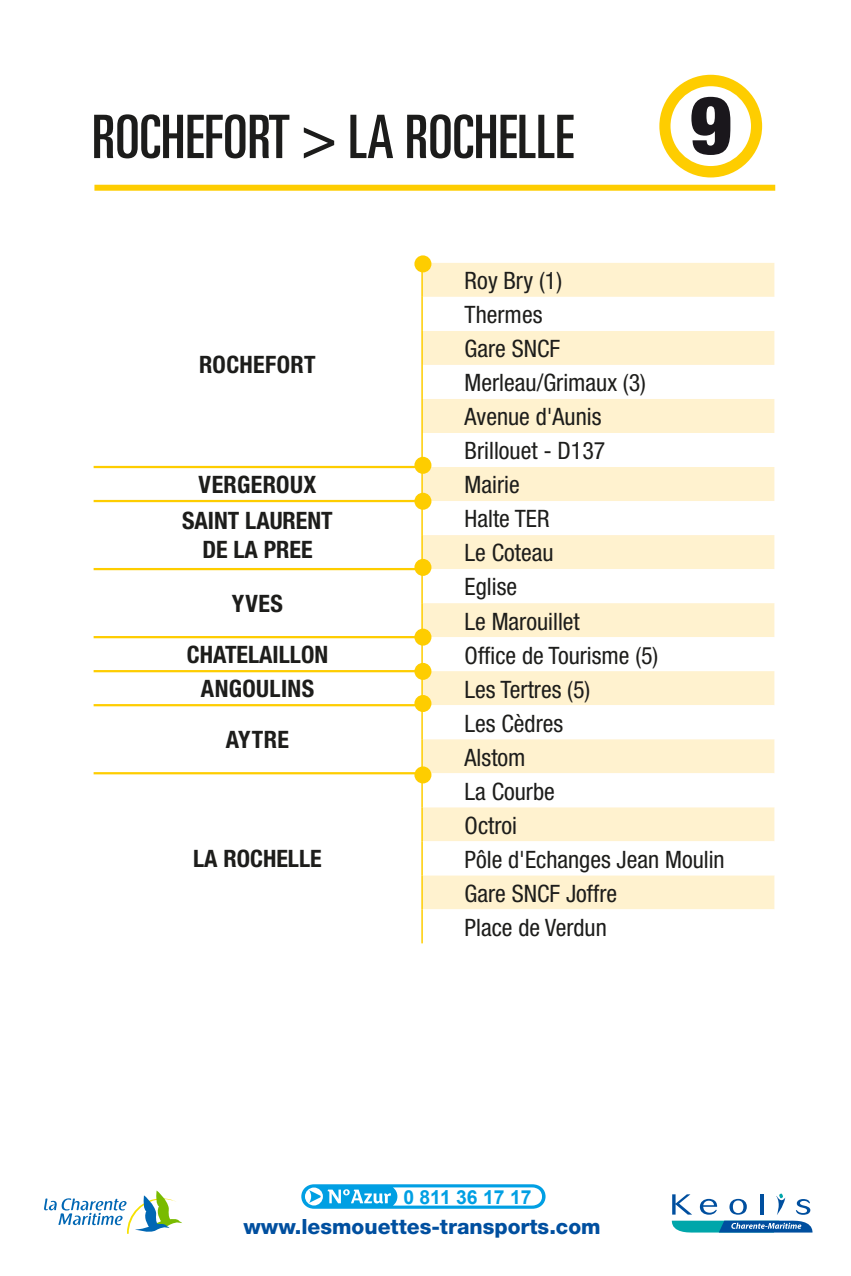
<style>
.page{position:relative;width:851px;height:1276px;background:#fff}
.page>*{position:absolute;margin:0;border:0;box-sizing:border-box;transform-origin:0 0}
.t1{font:ultra-condensed 60px "Univers";color:#1c1c1b}
.t2{font:condensed 24px/33.9px "Helvetica Neue";color:#1d1d1b}
.t3{font:700 condensed 24px/28.8px "Helvetica Neue LT Std";color:#1d1d1b;text-align:center}
.t4{font:800 21px "Helvetica Neue LT Std";color:#004f9f}
.t5{font:700 19.5px "Arial";color:#009fe3}
</style>
<div class="page">
<svg style="left:94px;top:266px;width:327px;height:518px"></svg>
<div style="left:423px;top:263px;width:351px;height:34px;background:#fff2cf"></div>
<svg style="left:423px;top:331px;width:351px;height:340px"></svg>
<div style="left:423px;top:671px;width:351px;height:34px;background:#fff2cf"></div>
<svg style="left:423px;top:705px;width:351px;height:204px"></svg>
<hr style="left:421px;top:263px;width:2px;height:34px;background:#fecd00">
<hr style="left:421px;top:297px;width:2px;height:34px;background:#fecd00">
<hr style="left:421px;top:331px;width:2px;height:34px;background:#fecd00">
<hr style="left:421px;top:365px;width:2px;height:34px;background:#fecd00">
<hr style="left:421px;top:467px;width:2px;height:34px;background:#fecd00">
<hr style="left:421px;top:399px;width:2px;height:34px;background:#fecd00">
<hr style="left:421px;top:433px;width:2px;height:34px;background:#fecd00">
<hr style="left:421px;top:501px;width:2px;height:34px;background:#fecd00">
<hr style="left:421px;top:535px;width:2px;height:34px;background:#fecd00">
<hr style="left:421px;top:569px;width:2px;height:34px;background:#fecd00">
<hr style="left:421px;top:603px;width:2px;height:34px;background:#fecd00">
<hr style="left:421px;top:637px;width:2px;height:34px;background:#fecd00">
<hr style="left:421px;top:671px;width:2px;height:34px;background:#fecd00">
<hr style="left:421px;top:705px;width:2px;height:34px;background:#fecd00">
<hr style="left:421px;top:739px;width:2px;height:34px;background:#fecd00">
<hr style="left:421px;top:773px;width:2px;height:34px;background:#fecd00">
<hr style="left:421px;top:807px;width:2px;height:34px;background:#fecd00">
<hr style="left:421px;top:841px;width:2px;height:34px;background:#fecd00">
<hr style="left:421px;top:875px;width:2px;height:34px;background:#fecd00">
<hr style="left:421px;top:909px;width:2px;height:34px;background:#fecd00">
<hr style="left:94px;top:466px;width:327px;height:2px;background:#fecd00">
<hr style="left:94px;top:500px;width:327px;height:2px;background:#fecd00">
<hr style="left:94px;top:568px;width:327px;height:2px;background:#fecd00">
<hr style="left:94px;top:636px;width:327px;height:2px;background:#fecd00">
<hr style="left:94px;top:670px;width:327px;height:2px;background:#fecd00">
<hr style="left:94px;top:704px;width:327px;height:2px;background:#fecd00">
<hr style="left:94px;top:772px;width:327px;height:2px;background:#fecd00">
<div style="left:94px;top:185px;width:681px;height:6px;background:#fecd00"></div>
<svg style="left:659px;top:75px;width:103px;height:102px"></svg>
<div style="left:414px;top:255px;width:17px;height:17px;background:#fecd00;border-radius:50%"></div>
<div style="left:414px;top:457px;width:17px;height:17px;background:#fecd00;border-radius:50%"></div>
<div style="left:414px;top:493px;width:17px;height:17px;background:#fecd00;border-radius:50%"></div>
<div style="left:414px;top:559px;width:17px;height:17px;background:#fecd00;border-radius:50%"></div>
<div style="left:414px;top:628px;width:17px;height:17px;background:#fecd00;border-radius:50%"></div>
<div style="left:414px;top:663px;width:17px;height:17px;background:#fecd00;border-radius:50%"></div>
<div style="left:414px;top:695px;width:17px;height:17px;background:#fecd00;border-radius:50%"></div>
<div style="left:414px;top:766px;width:17px;height:17px;background:#fecd00;border-radius:50%"></div>
<svg style="left:44px;top:1190px;width:138px;height:44px"></svg>
<svg style="left:671px;top:1193px;width:141px;height:40px"></svg>
<svg style="left:301px;top:1184px;width:245px;height:25px"></svg>
<h1 class="t1" style="left:92px;top:103px;width:483px">ROCHEFORT &gt; LA ROCHELLE</h1>
<p class="t3" style="left:199px;top:350px;width:118px">ROCHEFORT</p>
<p class="t2" style="left:464px;top:264px;width:183px">Roy Bry (1)<br>Thermes<br>Gare SNCF<br>Merleau/Grimaux (3)<br>Avenue d'Aunis<br>Brillouet - D137</p>
<p class="t3" style="left:198px;top:469px;width:119px">VERGEROUX</p>
<p class="t2" style="left:464px;top:468px;width:57px">Mairie</p>
<p class="t3" style="left:182px;top:506px;width:152px">SAINT LAURENT<br>DE LA PREE</p>
<p class="t2" style="left:464px;top:502px;width:90px">Halte TER<br>Le Coteau</p>
<p class="t3" style="left:232px;top:588px;width:53px">YVES</p>
<p class="t2" style="left:464px;top:570px;width:117px">Eglise<br>Le Marouillet</p>
<p class="t3" style="left:187px;top:639px;width:143px">CHATELAILLON</p>
<p class="t2" style="left:464px;top:638px;width:195px">Office de Tourisme (5)</p>
<p class="t3" style="left:201px;top:673px;width:115px">ANGOULINS</p>
<p class="t2" style="left:464px;top:672px;width:127px">Les Tertres (5)</p>
<p class="t3" style="left:226px;top:724px;width:65px">AYTRE</p>
<p class="t2" style="left:464px;top:706px;width:100px">Les Cèdres<br>Alstom</p>
<p class="t3" style="left:193px;top:844px;width:130px">LA ROCHELLE</p>
<p class="t2" style="left:464px;top:774px;width:261px">La Courbe<br>Octroi<br>Pôle d'Echanges Jean Moulin<br>Gare SNCF Joffre<br>Place de Verdun</p>
<p class="t5" style="left:403px;top:1184px;width:130px">0 811 36 17 17</p>
<p class="t4" style="left:243px;top:1214px;width:359px">www.lesmouettes-transports.com</p>
</div>
